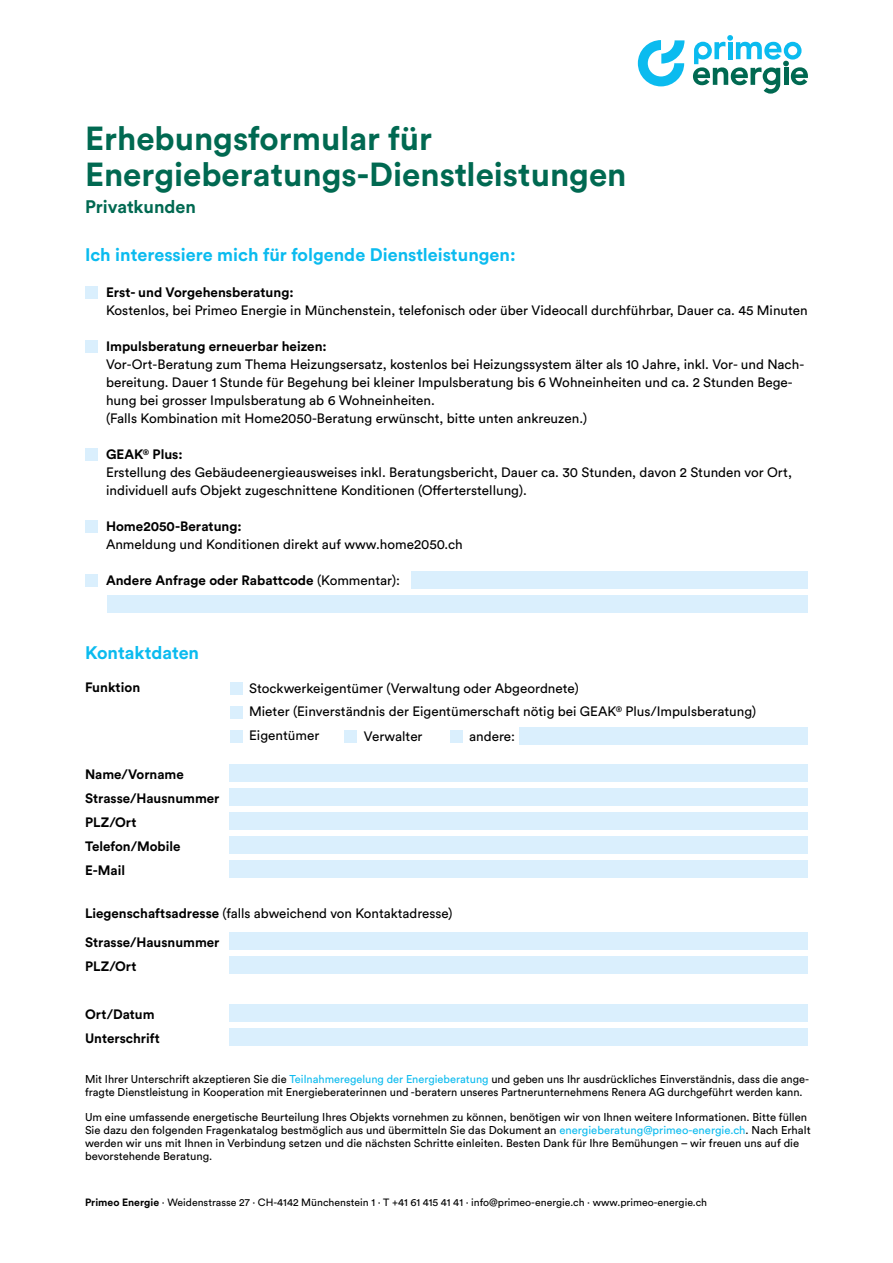
<style>
.page{position:relative;width:893px;height:1263px;background:#fff}
.page>*{position:absolute;margin:0;border:0;box-sizing:border-box;transform-origin:0 0}
.t1{font:700 33px/36px "Circular Std";color:#006951}
.t2{font:700 18px "Circular Std";color:#0bbbef}
.t3{font:700 18px "Circular Std";color:#006951}
.t4{font:13.5px/18px "Circular Std";color:#000}
.t5{font:700 13.5px/24px "Circular Std";color:#000}
.t6{font:11.25px/12.8px "Circular Std";color:#000}
.t7{font:10.5px "Circular Std";color:#000}
.s1{font-weight:700}
.s2{font-weight:400}
.s3{color:#0bbbef}
</style>
<div class="page">
<div style="left:85px;top:286px;width:13px;height:13px;background:#daeffd"></div>
<div style="left:85px;top:340px;width:13px;height:13px;background:#daeffd"></div>
<div style="left:85px;top:448px;width:13px;height:13px;background:#daeffd"></div>
<div style="left:85px;top:520px;width:13px;height:13px;background:#daeffd"></div>
<div style="left:85px;top:574px;width:13px;height:13px;background:#daeffd"></div>
<div style="left:412px;top:571px;width:396px;height:17px;background:#daeffd"></div>
<div style="left:107px;top:595px;width:701px;height:17px;background:#daeffd"></div>
<div style="left:230px;top:706px;width:12px;height:12px;background:#daeffd"></div>
<div style="left:230px;top:730px;width:12px;height:12px;background:#daeffd"></div>
<div style="left:230px;top:682px;width:12px;height:12px;background:#daeffd"></div>
<div style="left:344px;top:730px;width:13px;height:12px;background:#daeffd"></div>
<div style="left:450px;top:730px;width:12px;height:12px;background:#daeffd"></div>
<div style="left:520px;top:728px;width:288px;height:17px;background:#daeffd"></div>
<div style="left:230px;top:764px;width:578px;height:17px;background:#daeffd"></div>
<div style="left:230px;top:788px;width:578px;height:17px;background:#daeffd"></div>
<div style="left:230px;top:812px;width:578px;height:17px;background:#daeffd"></div>
<div style="left:230px;top:836px;width:578px;height:17px;background:#daeffd"></div>
<div style="left:230px;top:860px;width:578px;height:17px;background:#daeffd"></div>
<div style="left:230px;top:932px;width:578px;height:17px;background:#daeffd"></div>
<div style="left:230px;top:956px;width:578px;height:17px;background:#daeffd"></div>
<div style="left:230px;top:1004px;width:578px;height:17px;background:#daeffd"></div>
<div style="left:230px;top:1028px;width:578px;height:17px;background:#daeffd"></div>
<svg style="left:638px;top:40px;width:46px;height:46px"></svg>
<svg style="left:693px;top:35px;width:115px;height:59px"></svg>
<h1 class="t1" style="left:85px;top:120px;width:543px">Erhebungsformular für<br>Energieberatungs-Dienstleistungen</h1>
<h2 class="t3" style="left:85px;top:195px;width:113px">Privatkunden</h2>
<h2 class="t2" style="left:85px;top:243px;width:432px">Ich interessiere mich für folgende Dienstleistungen:</h2>
<p class="t5" style="left:106px;top:280px;width:189px">Erst- und Vorgehensberatung:</p>
<p class="t4" style="left:106px;top:301px;width:703px">Kostenlos, bei Primeo Energie in Münchenstein, telefonisch oder über Videocall durchführbar, Dauer ca. 45 Minuten</p>
<p class="t5" style="left:106px;top:334px;width:222px">Impulsberatung erneuerbar heizen:</p>
<p class="t4" style="left:106px;top:355px;width:700px">Vor-Ort-Beratung zum Thema Heizungsersatz, kostenlos bei Heizungssystem älter als 10 Jahre, inkl. Vor- und Nach&shy;bereitung. Dauer 1 Stunde für Begehung bei kleiner Impulsberatung bis 6 Wohneinheiten und ca. 2 Stunden Bege&shy;hung bei grosser Impulsberatung ab 6 Wohneinheiten.<br>(Falls Kombination mit Home2050-Beratung erwünscht, bitte unten ankreuzen.)</p>
<p class="t4" style="left:106px;top:445px;width:687px"><span class="s1">GEAK</span><sup>®</sup> <span class="s1">Plus:<br></span>Erstellung des Gebäudeenergieausweises inkl. Beratungsbericht, Dauer ca. 30 Stunden, davon 2 Stunden vor Ort, individuell aufs Objekt zugeschnittene Konditionen (Offerterstellung).</p>
<p class="t5" style="left:106px;top:514px;width:137px">Home2050-Beratung:</p>
<p class="t4" style="left:106px;top:535px;width:358px">Anmeldung und Konditionen direkt auf www.home2050.ch</p>
<p class="t5" style="left:106px;top:568px;width:296px">Andere Anfrage oder Rabattcode <span class="s2">(Kommentar):</span></p>
<h2 class="t2" style="left:85px;top:641px;width:115px">Kontaktdaten</h2>
<p class="t5" style="left:85px;top:675px;width:56px">Funktion</p>
<p class="t5" style="left:85px;top:761px;width:136px">Name/Vorname<br>Strasse/Hausnummer<br>PLZ/Ort<br>Telefon/Mobile<br>E-Mail</p>
<p class="t4" style="left:249px;top:679px;width:331px">Stockwerkeigentümer (Verwaltung oder Abgeordnete)</p>
<p class="t4" style="left:364px;top:727px;width:60px">Verwalter</p>
<p class="t4" style="left:469px;top:727px;width:48px">andere:</p>
<p class="t4" style="left:249px;top:699px;width:509px;line-height:24px">Mieter (Einverständnis der Eigentümerschaft nötig bei GEAK<sup>®</sup> Plus/Impulsberatung)<br>Eigentümer</p>
<p class="t4" style="left:85px;top:904px;width:369px"><span class="s1">Liegenschaftsadresse</span> (falls abweichend von Kontaktadresse)</p>
<p class="t5" style="left:85px;top:929px;width:136px">Strasse/Hausnummer<br>PLZ/Ort</p>
<p class="t5" style="left:85px;top:1001px;width:76px">Ort/Datum<br>Unterschrift</p>
<p class="t6" style="left:85px;top:1073px;width:725px">Mit Ihrer Unterschrift akzeptieren Sie die <span class="s3">Teilnahmeregelung der Energieberatung</span> und geben uns Ihr ausdrückliches Einverständnis, dass die ange&shy;fragte Dienstleistung in Kooperation mit Energieberaterinnen und -beratern unseres Partnerunternehmens Renera AG durchgeführt werden kann.</p>
<p class="t6" style="left:85px;top:1111px;width:727px">Um eine umfassende energetische Beurteilung Ihres Objekts vornehmen zu können, benötigen wir von Ihnen weitere Informationen. Bitte füllen Sie dazu den folgenden Fragenkatalog bestmöglich aus und übermitteln Sie das Dokument an <span class="s3">energieberatung@primeo-energie.ch</span>. Nach Erhalt werden wir uns mit Ihnen in Verbindung setzen und die nächsten Schritte einleiten. Besten Dank für Ihre Bemühungen – wir freuen uns auf die bevorstehende Beratung.</p>
<p class="t7" style="left:85px;top:1196px;width:624px"><span class="s1">Primeo Energie</span> ⋅ Weidenstrasse 27 ⋅ CH-4142 Münchenstein 1 ⋅ T +41 61 415 41 41 ⋅ info@primeo-energie.ch ⋅ www.primeo-energie.ch</p>
</div>
